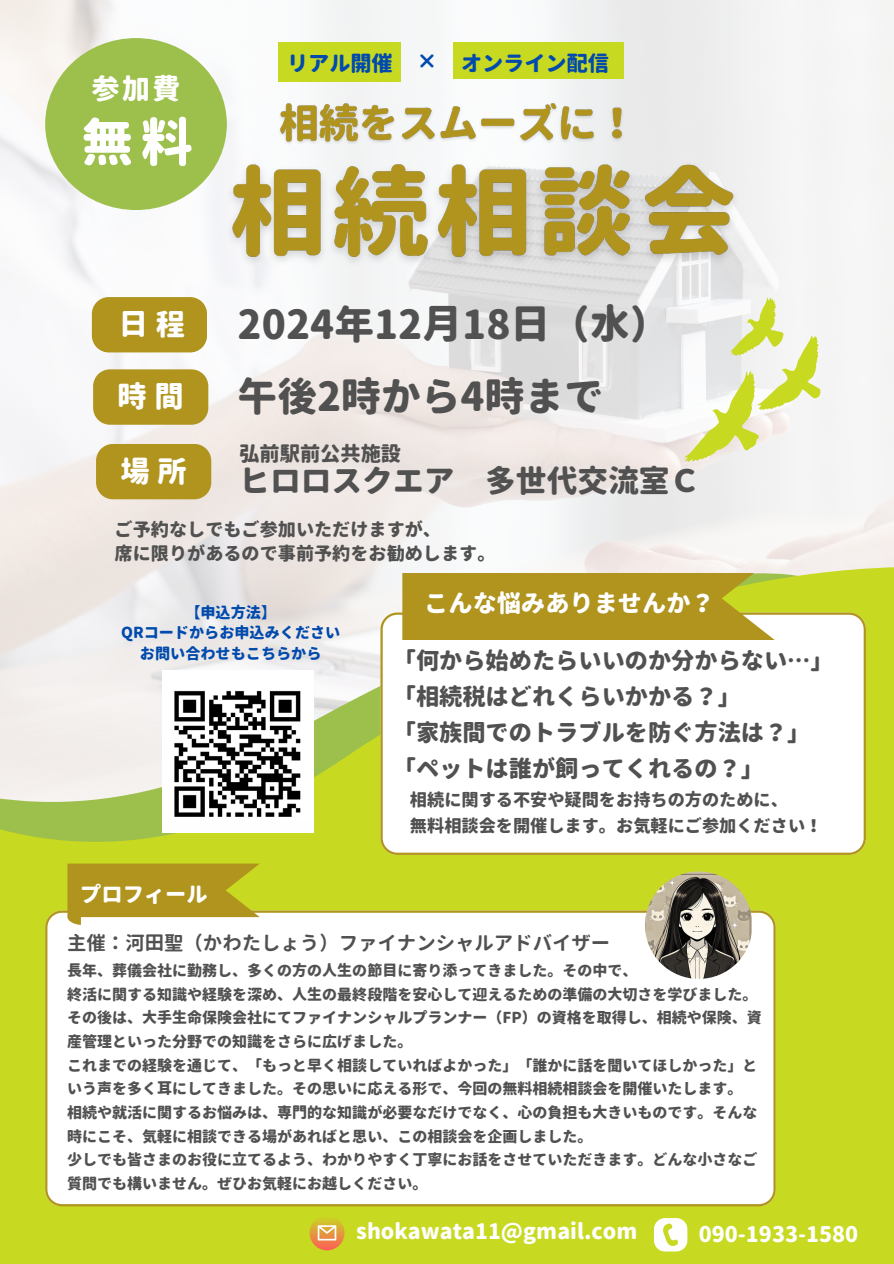
<style>
.page{position:relative;width:894px;height:1264px;background:#fff}
.page>*{position:absolute;margin:0;border:0;box-sizing:border-box;transform-origin:0 0}
.t1{font:800 51.9px "Gen Jyuu Gothic";color:#fff}
.t2{font:800 39.75px "Gen Jyuu Gothic";color:#525151}
.t3{font:800 30.75px "Gen Jyuu Gothic";color:#525151}
.t4{font:800 29.25px "Gen Jyuu Gothic";color:#fff}
.t5{font:800 28.2px "Gen Jyuu Gothic";color:#fff}
.t6{font:800 24.15px "Gen Jyuu Gothic";color:#fff}
.t7{font:800 23.25px/36px "Gen Jyuu Gothic";color:#525151}
.t8{font:800 21.45px "Gen Jyuu Gothic";color:#fff}
.t9{font:800 21.3px "Gen Jyuu Gothic";color:#fff}
.t10{font:800 21.15px "Gen Jyuu Gothic";color:#004aad}
.t11{font:800 21.15px "Gen Jyuu Gothic";color:#fff}
.t12{font:800 20.25px "Gen Jyuu Gothic";color:#525151}
.t13{font:700 19.35px "Gen Jyuu Gothic";color:#525151}
.t14{font:800 18.15px "Gen Jyuu Gothic";color:#525151}
.t15{font:800 17.25px "Gen Jyuu Gothic";color:#525151}
.t16{font:800 15.15px "Gen Jyuu Gothic";color:#004aad}
.t17{font:800 15px/23.7px "Gen Jyuu Gothic";color:#525151}
</style>
<div class="page">
<img style="left:0;top:0;width:893px;height:524px">
<svg style="left:0;top:524px;width:893px;height:341px"></svg>
<div style="left:0;top:865px;width:893px;height:398px;background:#c8d921"></div>
<svg style="left:93px;top:369px;width:115px;height:56px;background:#b39828"></svg>
<div style="left:96px;top:444px;width:115px;height:55px;background:#b0941e"></div>
<svg style="left:654px;top:1218px;width:33px;height:33px"></svg>
<img style="left:217px;top:144px;width:531px;height:135px">
<div style="left:45px;top:38px;width:181px;height:172px;background:#9dc04c;border-radius:50%"></div>
<div style="left:45px;top:910px;width:730px;height:296px;background:#fff"></div>
<svg style="left:67px;top:863px;width:193px;height:61px;background:#baa536"></svg>
<svg style="left:684px;top:297px;width:136px;height:164px"></svg>
<div style="left:92px;top:297px;width:115px;height:55px;background:#b0941e"></div>
<svg style="left:380px;top:612px;width:485px;height:242px"></svg>
<svg style="left:402px;top:573px;width:388px;height:66px;background:#b49c26"></svg>
<img style="left:162px;top:670px;width:151px;height:162px">
<svg style="left:309px;top:1215px;width:35px;height:35px"></svg>
<svg style="left:317px;top:1225px;width:19px;height:15px"></svg>
<img style="left:644px;top:871px;width:107px;height:107px">
<img style="left:274px;top:95px;width:364px;height:56px">
<div style="left:279px;top:43px;width:122px;height:39px;background:#c8d921"></div>
<div style="left:452px;top:43px;width:171px;height:36px;background:#c8d921"></div>
<p class="t5" style="left:92px;top:69px;width:90px">参加費</p>
<h5 class="t1" style="left:81px;top:105px;width:113px">無料</h5>
<p class="t10" style="left:287px;top:48px;width:107px">リアル開催</p>
<p class="t10" style="left:416px;top:46px;width:23px">×</p>
<p class="t10" style="left:461px;top:48px;width:149px">オンライン配信</p>
<h2 class="t4" style="left:119px;top:303px;width:68px">日程</h2>
<h3 class="t2" style="left:237px;top:296px;width:433px">2024年12月18日（水）</h3>
<h4 class="t4" style="left:117px;top:376px;width:68px">時間</h4>
<p class="t2" style="left:237px;top:368px;width:367px">午後2時から4時まで</p>
<h3 class="t12" style="left:239px;top:439px;width:163px">弘前駅前公共施設</h3>
<p class="t4" style="left:120px;top:450px;width:68px">場所</p>
<p class="t14" style="left:115px;top:516px;width:328px">ご予約なしでもご参加いただけますが、</p>
<p class="t14" style="left:115px;top:541px;width:382px">席に限りがあるので事前予約をお勧めします。</p>
<p class="t3" style="left:239px;top:459px;width:462px">ヒロロスクエア 多世代交流室Ｃ</p>
<p class="t16" style="left:185px;top:601px;width:92px">【申込方法】</p>
<p class="t16" style="left:121px;top:622px;width:221px">QRコードからお申込みください</p>
<h6 class="t16" style="left:140px;top:642px;width:183px">お問い合わせもこちらから</h6>
<p class="t11" style="left:80px;top:878px;width:129px">プロフィール</p>
<p class="t6" style="left:424px;top:585px;width:292px">こんな悩みありませんか？</p>
<h5 class="t7" style="left:393px;top:642px;width:442px">「何から始めたらいいのか分からない…」「相続税はどれくらいかかる？」<br>「家族間でのトラブルを防ぐ方法は？」「ペットは誰が飼ってくれるの？」</h5>
<p class="t15" style="left:410px;top:787px;width:379px">相続に関する不安や疑問をお持ちの方のために、</p>
<p class="t15" style="left:410px;top:813px;width:414px">無料相談会を開催します。お気軽にご参加ください！</p>
<p class="t13" style="left:67px;top:928px;width:544px">主催：河田聖（かわたしょう）ファイナンシャルアドバイザー</p>
<h6 class="t17" style="left:67px;top:958px;width:571px">長年、葬儀会社に勤務し、多くの方の人生の節目に寄り添ってきました。その中で、</h6>
<p class="t17" style="left:67px;top:982px;width:696px">終活に関する知識や経験を深め、人生の最終段階を安心して迎えるための準備の大切さを学びました。その後は、大手生命保険会社にてファイナンシャルプランナー（FP）の資格を取得し、相続や保険、資産管理といった分野での知識をさらに広げました。</p>
<p class="t17" style="left:67px;top:1053px;width:691px">これまでの経験を通じて、「もっと早く相談していればよかった」「誰かに話を聞いてほしかった」という声を多く耳にしてきました。その思いに応える形で、今回の無料相続相談会を開催いたします。</p>
<p class="t17" style="left:67px;top:1100px;width:691px">相続や就活に関するお悩みは、専門的な知識が必要なだけでなく、心の負担も大きいものです。そんな時にこそ、気軽に相談できる場があればと思い、この相談会を企画しました。</p>
<p class="t17" style="left:67px;top:1147px;width:691px">少しでも皆さまのお役に立てるよう、わかりやすく丁寧にお話をさせていただきます。どんな小さなご質問でも構いません。ぜひお気軽にお越しください。</p>
<p class="t9" style="left:356px;top:1216px;width:283px">shokawata11@gmail.com</p>
<p class="t8" style="left:698px;top:1218px;width:161px">090-1933-1580</p>
</div>
